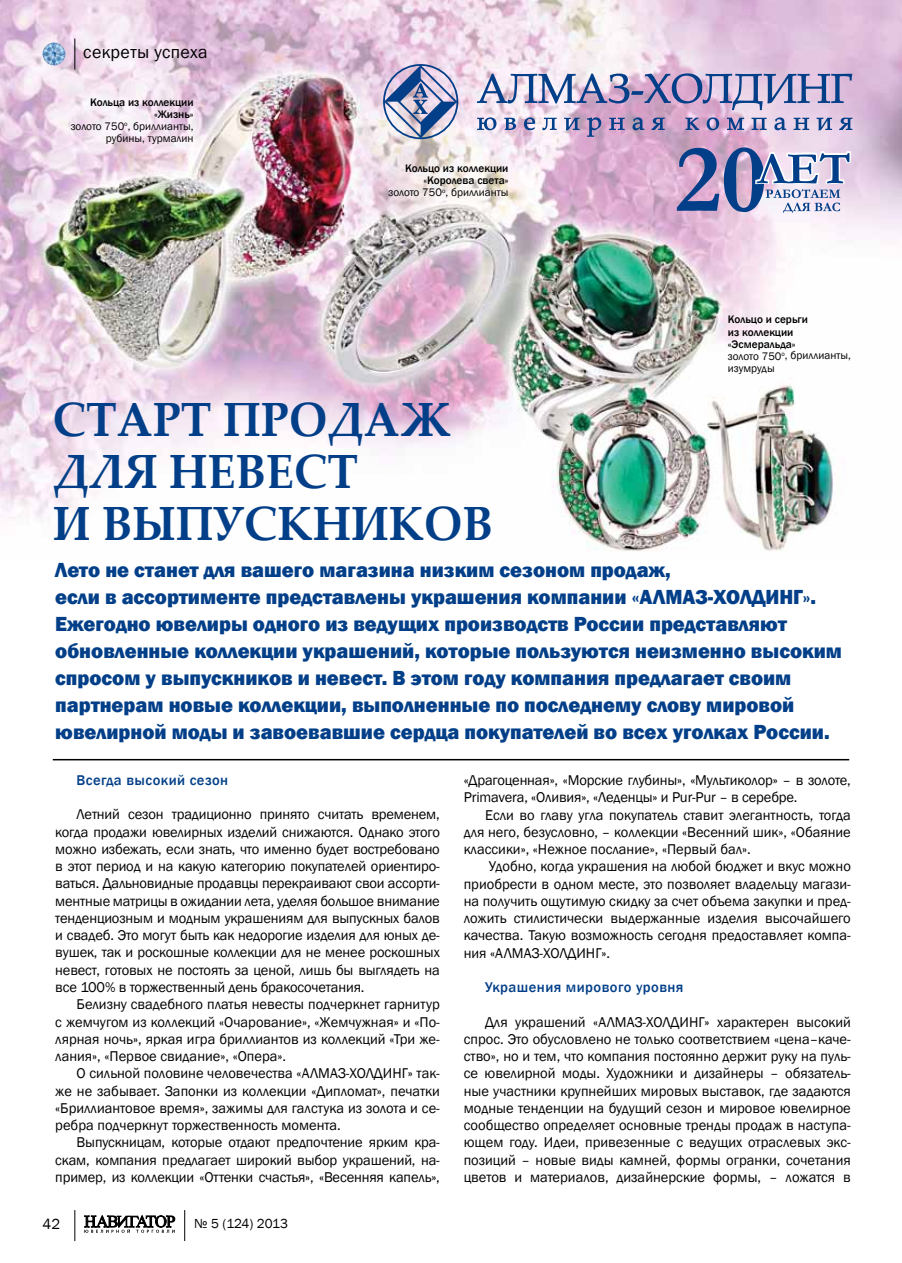
<style>
.page{position:relative;width:902px;height:1263px;background:#fff}
.page>*{position:absolute;margin:0;border:0;box-sizing:border-box;transform-origin:0 0}
.t1{font:700 48px/52.2px "Palatino Linotype";color:#023f88;scale:.96 1}
.t2{font:800 21px/27px "Franklin Gothic";color:#023f88}
.t3{font:18px "Franklin Gothic";letter-spacing:.02em;color:#000}
.t4{font:15px "Franklin Gothic";color:#000}
.t5{font:14.55px/17.2px "Franklin Gothic";color:#000;text-align:justify}
.t6{font:500 14.55px "Franklin Gothic";letter-spacing:.03em;color:#023f88}
.t7{font:13.5px "Franklin Gothic";letter-spacing:-.01em;color:#000}
.t8{font:500 11.25px/12px "Franklin Gothic";color:#000;text-align:right}
.t9{font:11.25px/12px "Franklin Gothic";color:#000;text-align:right}
.s1{font-weight:500}
.s2{font-weight:400}
</style>
<div class="page">
<svg style="left:84px;top:1215px;width:91px;height:18px"></svg>
<hr style="left:184px;top:1210px;width:1px;height:31px;background:#000">
<hr style="left:74px;top:1210px;width:1px;height:31px;background:#000">
<img style="left:0;top:0;width:901px;height:552px">
<img style="left:43px;top:43px;width:22px;height:22px;border-radius:11px">
<hr style="left:74px;top:39px;width:1px;height:30px;background:#000">
<hr style="left:53px;top:759px;width:796px;height:1px;background:#000">
<svg style="left:383px;top:64px;width:469px;height:75px;background:#b9afce"></svg>
<svg style="left:676px;top:147px;width:174px;height:66px;background:#9fa0c5"></svg>
<p class="t3" style="left:83px;top:41px;width:126px">секреты успеха</p>
<p class="t9" style="left:71px;top:96px;width:124px"><span class="s1">Кольца из коллекции «Жизнь»<br></span>золото 750<sup>о</sup>, бриллианты, рубины, турмалин</p>
<p class="t8" style="left:388px;top:163px;width:122px">Кольцо из коллекции «Королева света»<br><span class="s2">золото 750</span><sup>о</sup><span class="s2">, бриллианты</span></p>
<h1 class="t1" style="left:53px;top:391px;width:460px">Старт продаж для невест<br>и выпускников</h1>
<p class="t8" style="left:727px;top:314px;width:124px;text-align:left">Кольцо и серьги<br>из коллекции «Эсмеральда»<br><span class="s2">золото 750</span><sup>о</sup><span class="s2">, бриллианты, изумруды</span></p>
<p class="t2" style="left:55px;top:556px;width:788px">Лето не станет для вашего магазина низким сезоном продаж,<br>если в ассортименте представлены украшения компании «Алмаз-Холдинг».<br>Ежегодно ювелиры одного из ведущих производств России представляют обновленные коллекции украшений, которые пользуются неизменно высоким спросом у выпускников и невест. В этом году компания предлагает своим партнерам новые коллекции, выполненные по последнему слову мировой ювелирной моды и завоевавшие сердца покупателей во всех уголках России.</p>
<p class="t6" style="left:77px;top:771px;width:153px">Всегда высокий сезон</p>
<p class="t5" style="left:55px;top:806px;width:386px;text-indent:21px">Летний сезон традиционно принято считать временем, когда продажи ювелирных изделий снижаются. Однако этого можно избежать, если знать, что именно будет востребовано в этот период и на какую категорию покупателей ориентиро&shy;ваться. Дальновидные продавцы перекраивают свои ассорти&shy;ментные матрицы в ожидании лета, уделяя большое внимание тенденциозным и модным украшениям для выпускных балов и свадеб. Это могут быть как недорогие изделия для юных де&shy;вушек, так и роскошные коллекции для не менее роскошных невест, готовых не постоять за ценой, лишь бы выглядеть на все 100% в торжественный день бракосочетания.</p>
<p class="t5" style="left:55px;top:996px;width:386px;text-indent:21px">Белизну свадебного платья невесты подчеркнет гарнитур с жемчугом из коллекций «Очарование», «Жемчужная» и «По&shy;лярная ночь», яркая игра бриллиантов из коллекций «Три же&shy;лания», «Первое свидание», «Опера».</p>
<p class="t5" style="left:55px;top:1065px;width:386px;text-indent:21px">О сильной половине человечества «АЛМАЗ-ХОЛДИНГ» так&shy;же не забывает. Запонки из коллекции «Дипломат», печатки «Бриллиантовое время», зажимы для галстука из золота и се&shy;ребра подчеркнут торжественность момента.</p>
<p class="t5" style="left:55px;top:1134px;width:386px;text-indent:21px">Выпускницам, которые отдают предпочтение ярким кра&shy;скам, компания предлагает широкий выбор украшений, на&shy;пример, из коллекции «Оттенки счастья», «Весенняя капель»,</p>
<p class="t4" style="left:43px;top:1214px;width:19px">42</p>
<p class="t7" style="left:194px;top:1215px;width:95px">№ 5 (124) 2013</p>
<p class="t5" style="left:463px;top:772px;width:388px">«Драгоценная», «Морские глубины», «Мультиколор» – в золоте,<br>Primavera, «Оливия», «Леденцы» и Pur-Pur – в серебре.</p>
<p class="t5" style="left:463px;top:806px;width:388px;text-indent:21px">Если во главу угла покупатель ставит элегантность, тогда для него, безусловно, – коллекции «Весенний шик», «Обаяние классики», «Нежное послание», «Первый бал».</p>
<p class="t5" style="left:463px;top:858px;width:388px;text-indent:25px">Удобно, когда украшения на любой бюджет и вкус можно приобрести в одном месте, это позволяет владельцу магази&shy;на получить ощутимую скидку за счет объема закупки и пред&shy;ложить стилистически выдержанные изделия высочайшего качества. Такую возможность сегодня предоставляет компа&shy;ния «АЛМАЗ-ХОЛДИНГ».</p>
<p class="t6" style="left:485px;top:978px;width:200px">Украшения мирового уровня</p>
<p class="t5" style="left:463px;top:1013px;width:388px;text-indent:21px">Для украшений «АЛМАЗ-ХОЛДИНГ» характерен высокий спрос. Это обусловлено не только соответствием «цена–каче&shy;ство», но и тем, что компания постоянно держит руку на пуль&shy;се ювелирной моды. Художники и дизайнеры – обязатель&shy;ные участники крупнейших мировых выставок, где задаются модные тенденции на будущий сезон и мировое ювелирное сообщество определяет основные тренды продаж в наступа&shy;ющем году. Идеи, привезенные с ведущих отраслевых экс&shy;позиций – новые виды камней, формы огранки, сочетания цветов и материалов, дизайнерские формы, – ложатся в</p>
</div>
